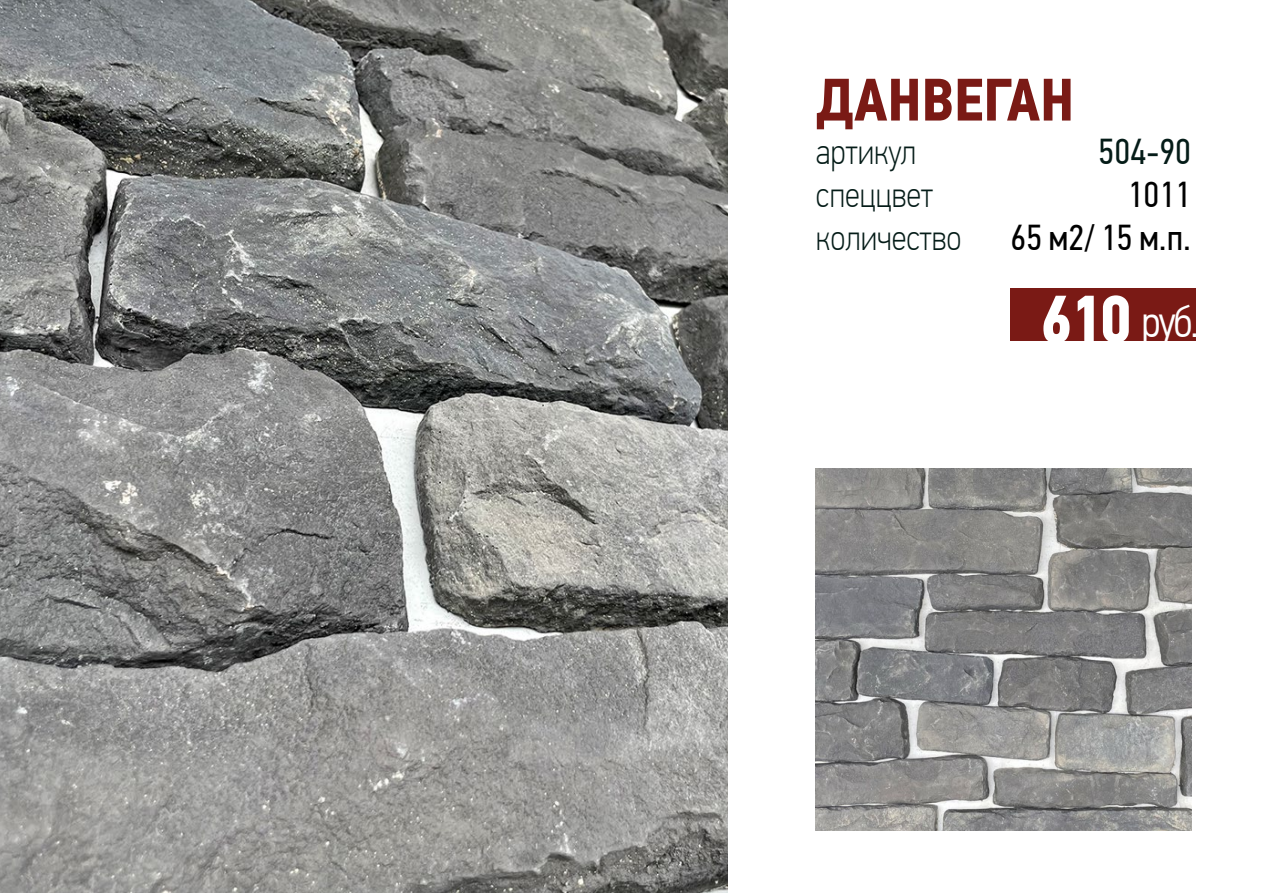
<style>
.page{position:relative;width:1263px;height:893px;background:#fff}
.page>*{position:absolute;margin:0;border:0;box-sizing:border-box;transform-origin:0 0}
.t1{font:700 60px "PF Din Text Cond Pro";color:#7a1a15}
.t2{font:300 45px "PF Din Text Cond Pro";color:#fff}
.t3{font:100 36px "PF Din Text Cond Pro";color:#051c18}
.t4{font:36px "PF Din Text Cond Pro";color:#000}
.t5{font:36px "PF Din Text Cond Pro";color:#051c18}
.s1{font-weight:700;font-size:67.5px}
</style>
<div class="page">
<img style="left:816px;top:468px;width:375px;height:362px">
<img style="left:0;top:0;width:727px;height:893px">
<div style="left:1010px;top:288px;width:186px;height:53px;background:#7a1a15"></div>
<h1 class="t1" style="left:816px;top:63px;width:260px">ДАНВЕГАН</h1>
<p class="t3" style="left:816px;top:131px;width:102px">артикул</p>
<p class="t5" style="left:1099px;top:130px;width:94px">504-90</p>
<p class="t3" style="left:816px;top:174px;width:119px">спеццвет</p>
<p class="t4" style="left:1128px;top:173px;width:65px">1011</p>
<p class="t3" style="left:816px;top:217px;width:147px">количество</p>
<p class="t4" style="left:1011px;top:216px;width:182px">65 м2/ 15 м.п.</p>
<p class="t2" style="left:1039px;top:296px;width:161px"><span class="s1">610</span> руб.</p>
</div>
